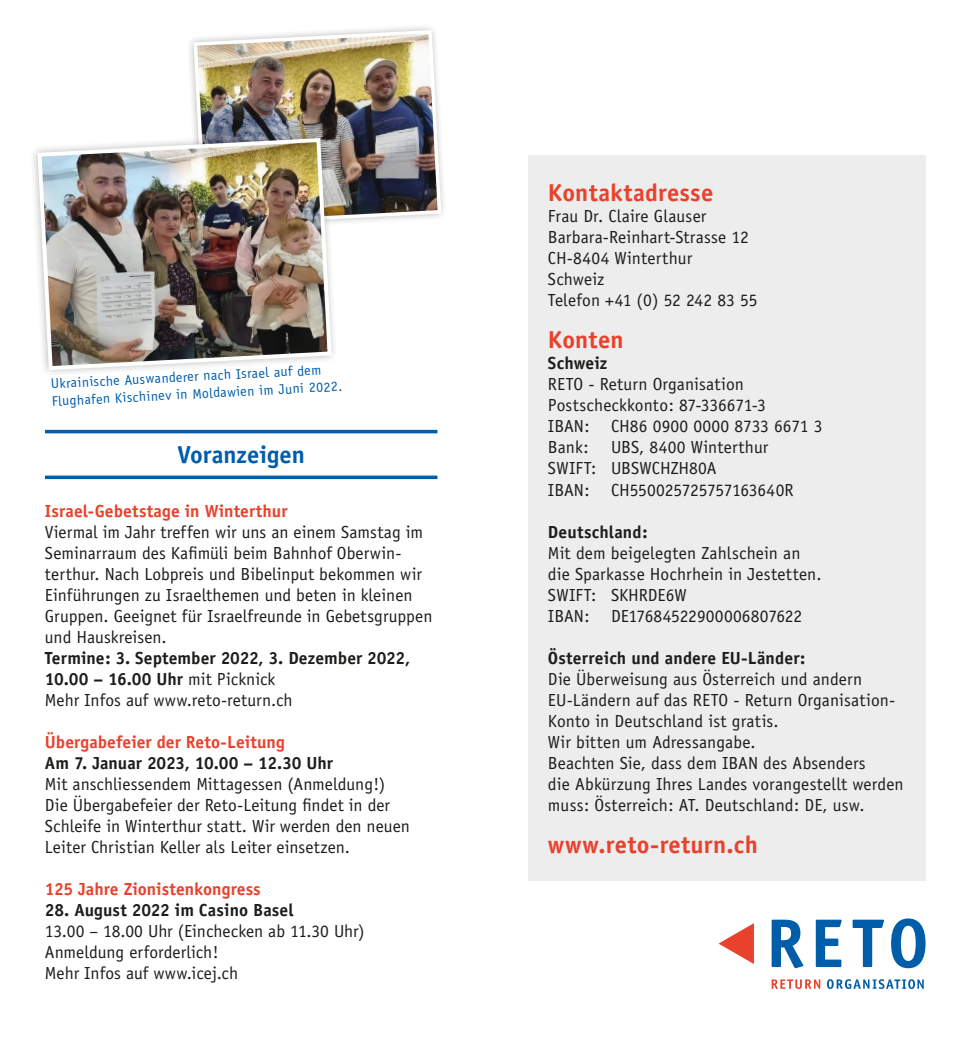
<style>
.page{position:relative;width:978px;height:1042px;background:#fff}
.page>*{position:absolute;margin:0;border:0;box-sizing:border-box;transform-origin:0 0}
.t1{font:700 24.5px "Officina Sans";letter-spacing:.01em;color:#e8422c}
.t2{font:700 24.5px "Officina Sans";color:#005da9}
.t3{font:17.5px/21px "Officina Sans";letter-spacing:.005em;color:#1d1d1b}
.t4{font:700 17.5px/21px "Officina Sans";letter-spacing:.005em;color:#1d1d1b}
.t5{font:700 17.5px "Officina Sans";letter-spacing:.005em;color:#e8422c}
.t6{font:14px/17.5px "Officina Sans";color:#005da9}
.s1{font-weight:400}
</style>
<div class="page">
<hr style="left:45px;top:430px;width:392px;height:3px;background:#005da9">
<svg style="left:45px;top:475px;width:392px;height:4px;background:#2574b5"></svg>
<img style="left:192px;top:28px;width:251px;height:194px">
<svg style="left:33px;top:129px;width:307px;height:245px"></svg>
<img style="left:35px;top:136px;width:298px;height:236px">
<div style="left:528px;top:155px;width:397px;height:726px;background:#ededed"></div>
<svg style="left:771px;top:919px;width:32px;height:49px"></svg>
<svg style="left:815px;top:919px;width:26px;height:48px"></svg>
<svg style="left:852px;top:919px;width:31px;height:48px"></svg>
<svg style="left:891px;top:918px;width:34px;height:50px"></svg>
<svg style="left:771px;top:979px;width:49px;height:10px"></svg>
<svg style="left:826px;top:979px;width:97px;height:10px"></svg>
<svg style="left:718px;top:923px;width:35px;height:41px"></svg>
<p class="t6" style="left:47px;top:375px;width:292px;rotate:-3deg">Ukrainische Auswanderer nach Israel auf dem<br>Flughafen Kischinev in Moldawien im Juni 2022.</p>
<p class="t6" style="left:51px;top:375px;width:292px;rotate:-3deg">Ukrainische Auswanderer nach Israel auf dem<br>Flughafen Kischinev in Moldawien im Juni 2022.</p>
<h1 class="t2" style="left:174px;top:439px;width:129px">Voranzeigen</h1>
<p class="t5" style="left:41px;top:500px;width:244px">Israel-Gebetstage in Winterthur</p>
<p class="t3" style="left:41px;top:521px;width:389px">Viermal im Jahr treffen wir uns an einem Samstag im Seminarraum des Kafimüli beim Bahnhof Oberwin&shy;terthur. Nach Lobpreis und Bibelinput bekommen wir Einführungen zu Israelthemen und beten in kleinen Gruppen. Geeignet für Israelfreunde in Gebetsgruppen und Hauskreisen.</p>
<p class="t4" style="left:41px;top:647px;width:367px">Termine: 3. September 2022, 3. Dezember 2022,<br>10.00 – 16.00 Uhr <span class="s1">mit Picknick<br>Mehr Infos auf www.reto-return.ch</span></p>
<p class="t5" style="left:41px;top:731px;width:241px">Übergabefeier der Reto-Leitung</p>
<p class="t4" style="left:41px;top:752px;width:289px">Am 7. Januar 2023, 10.00 – 12.30 Uhr</p>
<p class="t3" style="left:41px;top:773px;width:366px">Mit anschliessendem Mittagessen (Anmeldung!)<br>Die Übergabefeier der Reto-Leitung findet in der Schleife in Winterthur statt. Wir werden den neuen Leiter Christian Keller als Leiter einsetzen.</p>
<p class="t5" style="left:41px;top:878px;width:217px">125 Jahre Zionistenkongress</p>
<p class="t4" style="left:41px;top:899px;width:250px">28. August 2022 im Casino Basel</p>
<p class="t3" style="left:41px;top:920px;width:321px">13.00 – 18.00 Uhr (Einchecken ab 11.30 Uhr)<br>Anmeldung erforderlich!<br>Mehr Infos auf www.icej.ch</p>
<h1 class="t2" style="left:177px;top:439px;width:129px">Voranzeigen</h1>
<p class="t5" style="left:45px;top:500px;width:244px">Israel-Gebetstage in Winterthur</p>
<p class="t3" style="left:45px;top:521px;width:389px">Viermal im Jahr treffen wir uns an einem Samstag im Seminarraum des Kafimüli beim Bahnhof Oberwin&shy;terthur. Nach Lobpreis und Bibelinput bekommen wir Einführungen zu Israelthemen und beten in kleinen Gruppen. Geeignet für Israelfreunde in Gebetsgruppen und Hauskreisen.</p>
<p class="t4" style="left:45px;top:647px;width:367px">Termine: 3. September 2022, 3. Dezember 2022,<br>10.00 – 16.00 Uhr <span class="s1">mit Picknick<br>Mehr Infos auf www.reto-return.ch</span></p>
<p class="t5" style="left:45px;top:731px;width:241px">Übergabefeier der Reto-Leitung</p>
<p class="t4" style="left:45px;top:752px;width:289px">Am 7. Januar 2023, 10.00 – 12.30 Uhr</p>
<p class="t3" style="left:45px;top:773px;width:366px">Mit anschliessendem Mittagessen (Anmeldung!)<br>Die Übergabefeier der Reto-Leitung findet in der Schleife in Winterthur statt. Wir werden den neuen Leiter Christian Ke ler als Leiter einsetzen.</p>
<p class="t5" style="left:45px;top:878px;width:217px">125 Jahre Zionistenkongress</p>
<p class="t4" style="left:45px;top:899px;width:250px">28. August 2022 im Casino Basel</p>
<p class="t3" style="left:45px;top:920px;width:321px">13.00 – 18.00 Uhr (Einchecken ab 11.30 Uhr)<br>Anmeldung erforderlich!<br>Mehr Infos auf www.icej.ch</p>
<h1 class="t1" style="left:548px;top:178px;width:167px">Kontaktadresse</h1>
<p class="t3" style="left:548px;top:206px;width:211px">Frau Dr. Claire Glauser<br>Barbara-Reinhart-Strasse 12<br>CH-8404 Winterthur<br>Schweiz<br>Telefon +41 (0) 52 242 83 55</p>
<h1 class="t1" style="left:548px;top:325px;width:77px">Konten</h1>
<p class="t4" style="left:548px;top:353px;width:61px">Schweiz</p>
<p class="t3" style="left:548px;top:374px;width:276px">RETO - Return Organisation<br>Postscheckkonto: 87-336671-3<br>IBAN: CH86 0900 0000 8733 6671 3<br>Bank:</p>
<h1 class="t1" style="left:551px;top:178px;width:167px">Kontaktadresse</h1>
<p class="t3" style="left:551px;top:206px;width:211px">Frau Dr. Claire Glauser<br>Barbara-Reinhart-Strasse 12<br>CH-8404 Winterthur<br>Schweiz<br>Telefon +41 (0) 52 242 83 55</p>
<h1 class="t1" style="left:551px;top:325px;width:77px">Konten</h1>
<p class="t4" style="left:551px;top:353px;width:61px">Schweiz</p>
<p class="t3" style="left:551px;top:374px;width:276px">RETO - Return Organisation<br>Postscheckkonto: 87-336671-3<br>IBAN: CH86 0900 0000 8733 6671 3<br>Bank:</p>
<p class="t3" style="left:548px;top:437px;width:247px;text-indent:63px">UBS, 8400 Winterthur<br>SWIFT: UBSWCHZH80A<br>IBAN: CH550025725757163640R</p>
<p class="t4" style="left:548px;top:521px;width:101px">Deutschland:</p>
<p class="t3" style="left:548px;top:542px;width:275px">Mit dem beigelegten Zahlschein an die Sparkasse Hochrhein in Jestetten.<br>SWIFT: SKHRDE6W<br>IBAN: DE17684522900006807622</p>
<p class="t4" style="left:548px;top:647px;width:259px">Österreich und andere EU-Länder:</p>
<p class="t3" style="left:548px;top:668px;width:357px">Die Überweisung aus Österreich und andern EU-Ländern auf das RETO - Return Organisation-Konto in Deutschland ist gratis.<br>Wir bitten um Adressangabe.<br>Beachten Sie, dass dem IBAN des Absenders<br>die Abkürzung Ihres Landes vorangestellt werden muss: Österreich: AT. Deutschland: DE, usw.</p>
<h1 class="t1" style="left:548px;top:829px;width:211px">www.reto-return.ch</h1>
<p class="t3" style="left:551px;top:437px;width:247px;text-indent:63px">UBS, 8400 Winterthur<br>SWIFT: UBSWCHZH80A<br>IBAN: CH550025725757163640R</p>
<p class="t4" style="left:551px;top:521px;width:101px">Deutschland:</p>
<p class="t3" style="left:551px;top:542px;width:275px">Mit dem beigelegten Zahlschein an die Sparkasse Hochrhein in Jestetten.<br>SWIFT: SKHRDE6W<br>IBAN: DE17684522900006807622</p>
<p class="t4" style="left:551px;top:647px;width:259px">Österreich und andere EU-Länder:</p>
<p class="t3" style="left:551px;top:668px;width:357px">Die Überweisung aus Österreich und andern EU-Ländern auf das RETO - Return Organisation-Konto in Deutschland ist gratis.<br>Wir bitten um Adressangabe.<br>Beachten Sie, dass dem IBAN des Absenders<br>die Abkürzung Ihres Landes vorangeste lt werden muss: Österreich: AT. Deutschland: DE, usw.</p>
<h1 class="t1" style="left:551px;top:829px;width:211px">www.reto-return.ch</h1>
</div>
